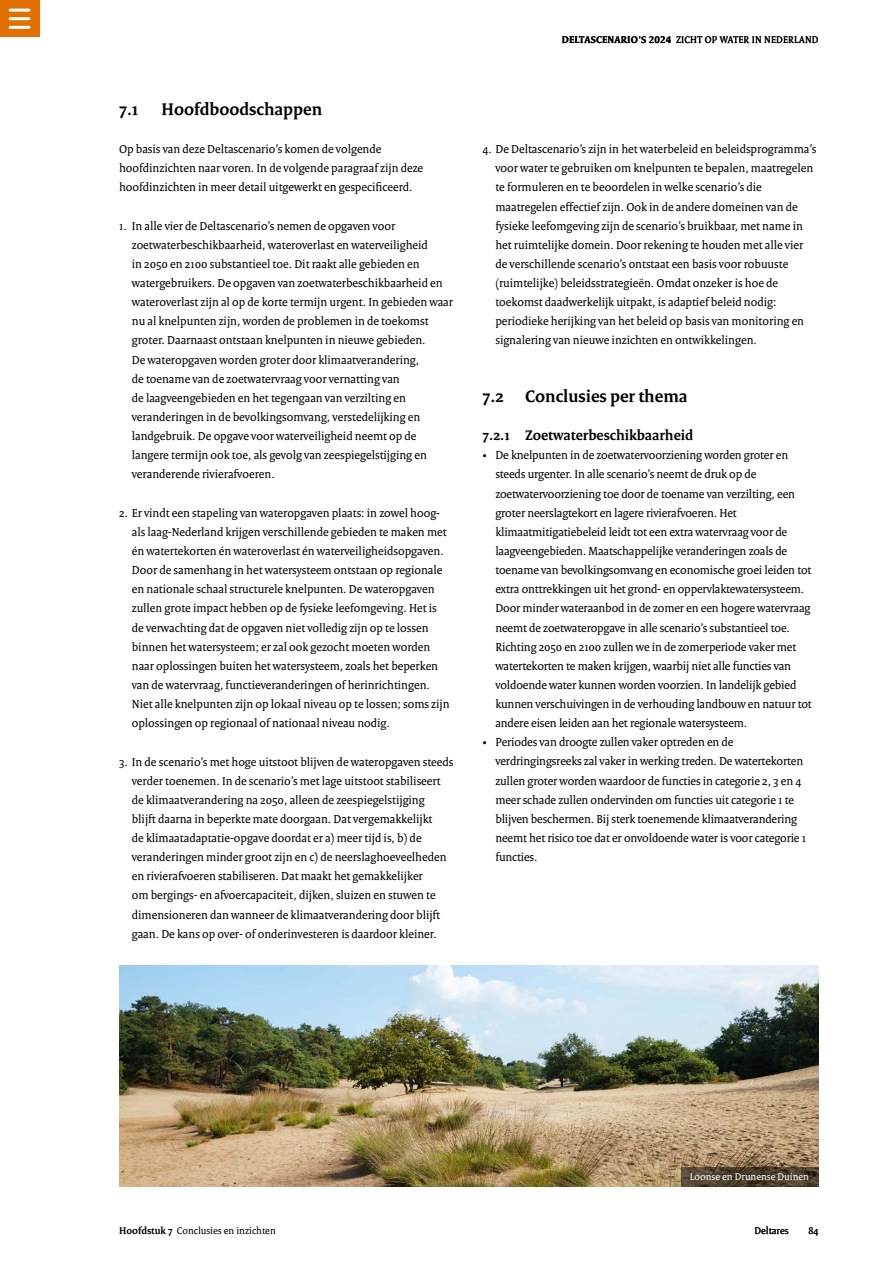
<style>
.page{position:relative;width:893px;height:1263px;background:#fff}
.page>*{position:absolute;margin:0;border:0;box-sizing:border-box;transform-origin:0 0}
.t1{font:700 18px "Rijksoverheid Serif";color:#000}
.t2{font:700 15px "Rijksoverheid Serif";color:#000}
.t3{font:12.45px/19.2px "Rijksoverheid Serif";color:#000}
.t4{font:10.5px "Rijksoverheid Serif";letter-spacing:.02em;color:#000}
.t5{font:10.5px "Rijksoverheid Serif";color:#000}
.t6{font:10.5px "Rijksoverheid Serif";color:#fff}
.s1{font-weight:700}
</style>
<div class="page">
<img style="left:119px;top:965px;width:700px;height:221px">
<svg style="left:681px;top:1167px;width:138px;height:19px"></svg>
<div style="left:0;top:0;width:39px;height:37px;background:#e17000"></div>
<hr style="left:10px;top:9px;width:19px;height:3px;background:#fff">
<hr style="left:10px;top:17px;width:19px;height:3px;background:#fff">
<hr style="left:10px;top:26px;width:19px;height:3px;background:#fff">
<h1 class="t1" style="left:119px;top:98px;width:21px">7.1</h1>
<h1 class="t1" style="left:162px;top:98px;width:162px">Hoofdboodschappen</h1>
<p class="t3" style="left:119px;top:139px;width:306px">Op basis van deze Deltascenario’s komen de volgende hoofdinzichten naar voren. In de volgende paragraaf zijn deze hoofdinzichten in meer detail uitgewerkt en gespecificeerd.</p>
<p class="t3" style="left:132px;top:216px;width:323px;text-indent:-13px">1. In alle vier de Deltascenario’s nemen de opgaven voor zoetwaterbeschikbaarheid, wateroverlast en waterveiligheid<br>in 2050 en 2100 substantieel toe. Dit raakt alle gebieden en watergebruikers. De opgaven van zoetwaterbeschikbaarheid en wateroverlast zijn al op de korte termijn urgent. In gebieden waar nu al knelpunten zijn, worden de problemen in de toekomst groter. Daarnaast ontstaan knelpunten in nieuwe gebieden.<br>De wateropgaven worden groter door klimaatverandering,<br>de toename van de zoetwatervraag voor vernatting van<br>de laagveengebieden en het tegengaan van verzilting en veranderingen in de bevolkingsomvang, verstedelijking en landgebruik. De opgave voor waterveiligheid neemt op de langere termijn ook toe, als gevolg van zeespiegelstijging en veranderende rivierafvoeren.</p>
<p class="t3" style="left:132px;top:503px;width:319px;text-indent:-13px">2. Er vindt een stapeling van wateropgaven plaats: in zowel hoog&shy;als laag-Nederland krijgen verschillende gebieden te maken met én watertekorten én wateroverlast én waterveiligheidsopgaven.<br>Door de samenhang in het watersysteem ontstaan op regionale en nationale schaal structurele knelpunten. De wateropgaven zullen grote impact hebben op de fysieke leefomgeving. Het is de verwachting dat de opgaven niet volledig zijn op te lossen binnen het watersysteem; er zal ook gezocht moeten worden naar oplossingen buiten het watersysteem, zoals het beperken van de watervraag, functieveranderingen of herinrichtingen.<br>Niet alle knelpunten zijn op lokaal niveau op te lossen; soms zijn oplossingen op regionaal of nationaal niveau nodig.</p>
<p class="t3" style="left:132px;top:752px;width:323px;text-indent:-13px">3. In de scenario’s met hoge uitstoot blijven de wateropgaven steeds verder toenemen. In de scenario’s met lage uitstoot stabiliseert de klimaatverandering na 2050, alleen de zeespiegelstijging<br>blijft daarna in beperkte mate doorgaan. Dat vergemakkelijkt<br>de klimaatadaptatie-opgave doordat er a) meer tijd is, b) de veranderingen minder groot zijn en c) de neerslaghoeveelheden en rivierafvoeren stabiliseren. Dat maakt het gemakkelijker<br>om bergings- en afvoercapaciteit, dijken, sluizen en stuwen te dimensioneren dan wanneer de klimaatverandering door blijft gaan. De kans op over- of onderinvesteren is daardoor kleiner.</p>
<p class="t4" style="left:562px;top:34px;width:258px"><span class="s1">DELTASCENARIO'S 2024</span> ZICHT OP WATER IN NEDERLAND</p>
<p class="t3" style="left:495px;top:139px;width:322px;text-indent:-13px">4. De Deltascenario’s zijn in het waterbeleid en beleidsprogramma’s voor water te gebruiken om knelpunten te bepalen, maatregelen te formuleren en te beoordelen in welke scenario’s die maatregelen effectief zijn. Ook in de andere domeinen van de fysieke leefomgeving zijn de scenario’s bruikbaar, met name in het ruimtelijke domein. Door rekening te houden met alle vier de verschillende scenario’s ontstaat een basis voor robuuste (ruimtelijke) beleidsstrategieën. Omdat onzeker is hoe de toekomst daadwerkelijk uitpakt, is adaptief beleid nodig: periodieke herijking van het beleid op basis van monitoring en signalering van nieuwe inzichten en ontwikkelingen.</p>
<h1 class="t1" style="left:483px;top:385px;width:206px">7.2 Conclusies per thema</h1>
<p class="t2" style="left:483px;top:426px;width:212px">7.2.1 Zoetwaterbeschikbaarheid</p>
<p class="t3" style="left:495px;top:446px;width:318px;text-indent:-13px">• De knelpunten in de zoetwatervoorziening worden groter en steeds urgenter. In alle scenario’s neemt de druk op de zoetwatervoorziening toe door de toename van verzilting, een groter neerslagtekort en lagere rivierafvoeren. Het klimaatmitigatiebeleid leidt tot een extra watervraag voor de laagveengebieden. Maatschappelijke veranderingen zoals de toename van bevolkingsomvang en economische groei leiden tot extra onttrekkingen uit het grond- en oppervlaktewatersysteem.<br>Door minder wateraanbod in de zomer en een hogere watervraag neemt de zoetwateropgave in alle scenario’s substantieel toe.<br>Richting 2050 en 2100 zullen we in de zomerperiode vaker met watertekorten te maken krijgen, waarbij niet alle functies van voldoende water kunnen worden voorzien. In landelijk gebied kunnen verschuivingen in de verhouding landbouw en natuur tot andere eisen leiden aan het regionale watersysteem.</p>
<p class="t3" style="left:495px;top:733px;width:312px;text-indent:-13px">• Periodes van droogte zullen vaker optreden en de verdringingsreeks zal vaker in werking treden. De watertekorten zullen groter worden waardoor de functies in categorie 2, 3 en 4 meer schade zullen ondervinden om functies uit categorie 1 te blijven beschermen. Bij sterk toenemende klimaatverandering neemt het risico toe dat er onvoldoende water is voor categorie 1 functies.</p>
<p class="t6" style="left:690px;top:1170px;width:121px">Loonse en Drunense Duinen</p>
<p class="t5" style="left:119px;top:1224px;width:158px"><span class="s1">Hoofdstuk 7</span> Conclusies en inzichten</p>
<p class="t5" style="left:808px;top:1224px;width:12px">84</p>
<p class="t5" style="left:754px;top:1224px;width:36px">Deltares</p>
</div>
